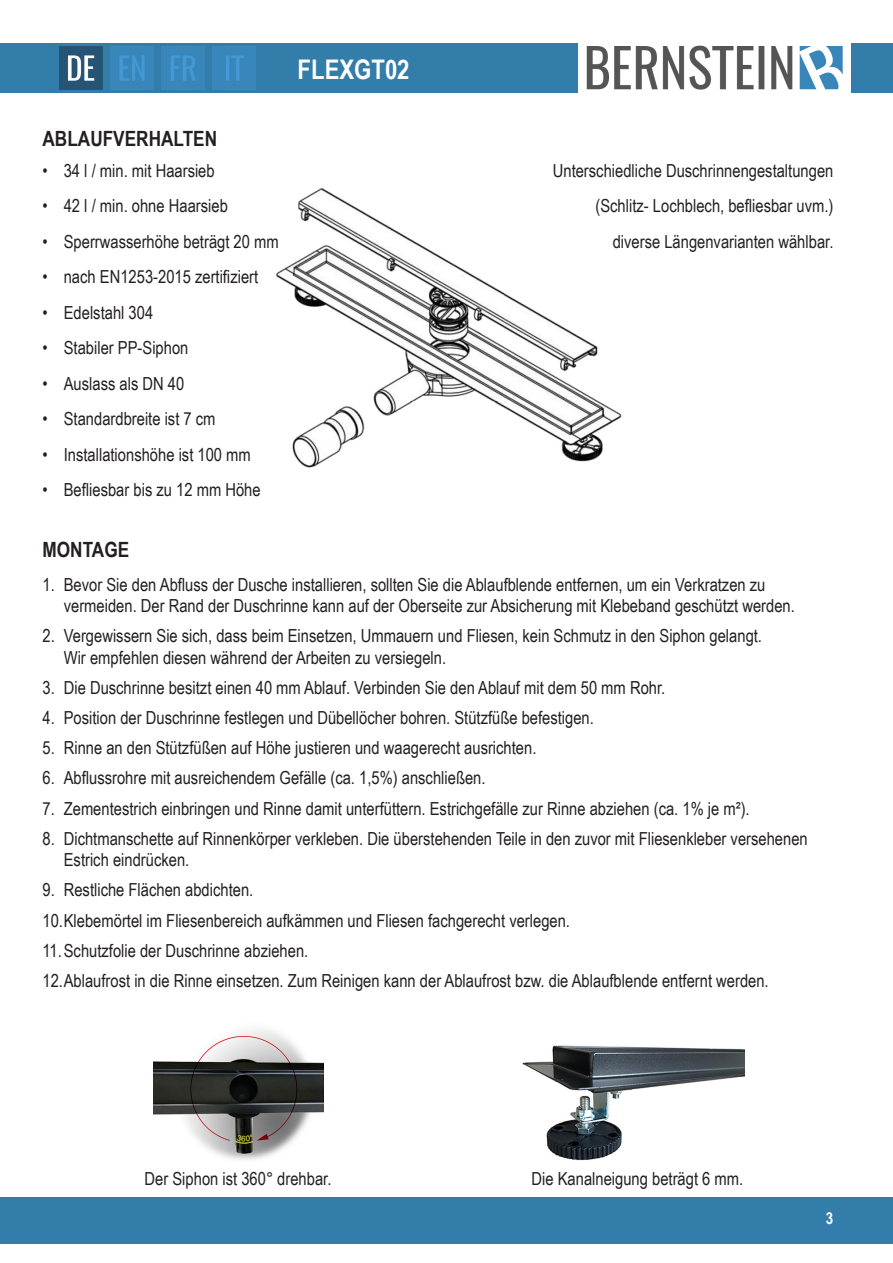
<style>
.page{position:relative;width:893px;height:1263px;background:#fff}
.page>*{position:absolute;margin:0;border:0;box-sizing:border-box;transform-origin:0 0}
.t1{font:700 27px "Arial Narrow";color:#fff}
.Überschrift{font:700 21px "Arial Narrow";color:#231f20}
.Fließtext{font:18px/21.6px "Arial Narrow";color:#231f20}
.t2{font:700 16.5px "Arial Narrow";color:#fff}
</style>
<div class="page">
<div style="left:0;top:43px;width:893px;height:50px;background:#337dab"></div>
<div style="left:0;top:1197px;width:893px;height:47px;background:#337dab"></div>
<img style="left:578px;top:43px;width:272px;height:50px">
<img style="left:60px;top:47px;width:42px;height:42px">
<img style="left:111px;top:47px;width:42px;height:42px">
<img style="left:162px;top:47px;width:42px;height:42px">
<img style="left:213px;top:47px;width:42px;height:42px">
<img style="left:153px;top:1029px;width:170px;height:131px">
<img style="left:522px;top:1045px;width:222px;height:116px">
<img style="left:275px;top:188px;width:347px;height:280px">
<p class="Überschrift" style="left:43px;top:123px;width:176px">ABLAUFVERHALTEN</p>
<p class="Fließtext" style="left:43px;top:159px;width:174px">• 34 l / min. mit Haarsieb</p>
<p class="Fließtext" style="left:43px;top:194px;width:187px">• 42 l / min. ohne Haarsieb</p>
<p class="Fließtext" style="left:43px;top:230px;width:238px">• Sperrwasserhöhe beträgt 20 mm</p>
<p class="Fließtext" style="left:43px;top:265px;width:217px">• nach EN1253-2015 zertifiziert</p>
<p class="Fließtext" style="left:43px;top:301px;width:112px">• Edelstahl 304</p>
<p class="Fließtext" style="left:43px;top:336px;width:147px">• Stabiler PP-Siphon</p>
<p class="Fließtext" style="left:43px;top:372px;width:143px">• Auslass als DN 40</p>
<p class="Fließtext" style="left:43px;top:407px;width:175px">• Standardbreite ist 7 cm</p>
<p class="Fließtext" style="left:43px;top:443px;width:210px">• Installationshöhe ist 100 mm</p>
<p class="Fließtext" style="left:43px;top:478px;width:220px">• Befliesbar bis zu 12 mm Höhe</p>
<p class="Überschrift" style="left:43px;top:534px;width:88px">MONTAGE</p>
<h1 class="t1" style="left:298px;top:49px;width:113px">FLEXGT02</h1>
<p class="Fließtext" style="left:553px;top:159px;width:282px">Unterschiedliche Duschrinnengestaltungen</p>
<p class="Fließtext" style="left:595px;top:194px;width:239px">(Schlitz- Lochblech, befliesbar uvm.)</p>
<p class="Fließtext" style="left:613px;top:230px;width:222px">diverse Längenvarianten wählbar.</p>
<p class="Fließtext" style="left:64px;top:573px;width:733px;text-indent:-21px">1. Bevor Sie den Abfluss der Dusche installieren, sollten Sie die Ablaufblende entfernen, um ein Verkratzen zu vermeiden. Der Rand der Duschrinne kann auf der Oberseite zur Absicherung mit Klebeband geschützt werden.</p>
<p class="Fließtext" style="left:64px;top:625px;width:700px;text-indent:-21px">2. Vergewissern Sie sich, dass beim Einsetzen, Ummauern und Fliesen, kein Schmutz in den Siphon gelangt.<br>Wir empfehlen diesen während der Arbeiten zu versiegeln.</p>
<p class="Fließtext" style="left:43px;top:676px;width:624px">3. Die Duschrinne besitzt einen 40 mm Ablauf. Verbinden Sie den Ablauf mit dem 50 mm Rohr.</p>
<p class="Fließtext" style="left:43px;top:706px;width:553px">4. Position der Duschrinne festlegen und Dübellöcher bohren. Stützfüße befestigen.</p>
<p class="Fließtext" style="left:43px;top:736px;width:495px">5. Rinne an den Stützfüßen auf Höhe justieren und waagerecht ausrichten.</p>
<p class="Fließtext" style="left:43px;top:767px;width:444px">6. Abflussrohre mit ausreichendem Gefälle (ca. 1,5%) anschließen.</p>
<p class="Fließtext" style="left:43px;top:797px;width:709px">7. Zementestrich einbringen und Rinne damit unterfüttern. Estrichgefälle zur Rinne abziehen (ca. 1% je m²).</p>
<p class="Fließtext" style="left:64px;top:827px;width:745px;text-indent:-21px">8. Dichtmanschette auf Rinnenkörper verkleben. Die überstehenden Teile in den zuvor mit Fliesenkleber versehenen<br>Estrich eindrücken.</p>
<p class="Fließtext" style="left:43px;top:878px;width:212px">9. Restliche Flächen abdichten.</p>
<p class="Fließtext" style="left:43px;top:909px;width:529px">10. Klebemörtel im Fliesenbereich aufkämmen und Fliesen fachgerecht verlegen.</p>
<p class="Fließtext" style="left:43px;top:939px;width:267px">11. Schutzfolie der Duschrinne abziehen.</p>
<p class="Fließtext" style="left:43px;top:969px;width:728px">12. Ablaufrost in die Rinne einsetzen. Zum Reinigen kann der Ablaufrost bzw. die Ablaufblende entfernt werden.</p>
<p class="Fließtext" style="left:145px;top:1167px;width:188px">Der Siphon ist 360° drehbar.</p>
<p class="Fließtext" style="left:531px;top:1167px;width:213px">Die Kanalneigung beträgt 6 mm.</p>
<p class="t2" style="left:826px;top:1206px;width:9px">3</p>
</div>
